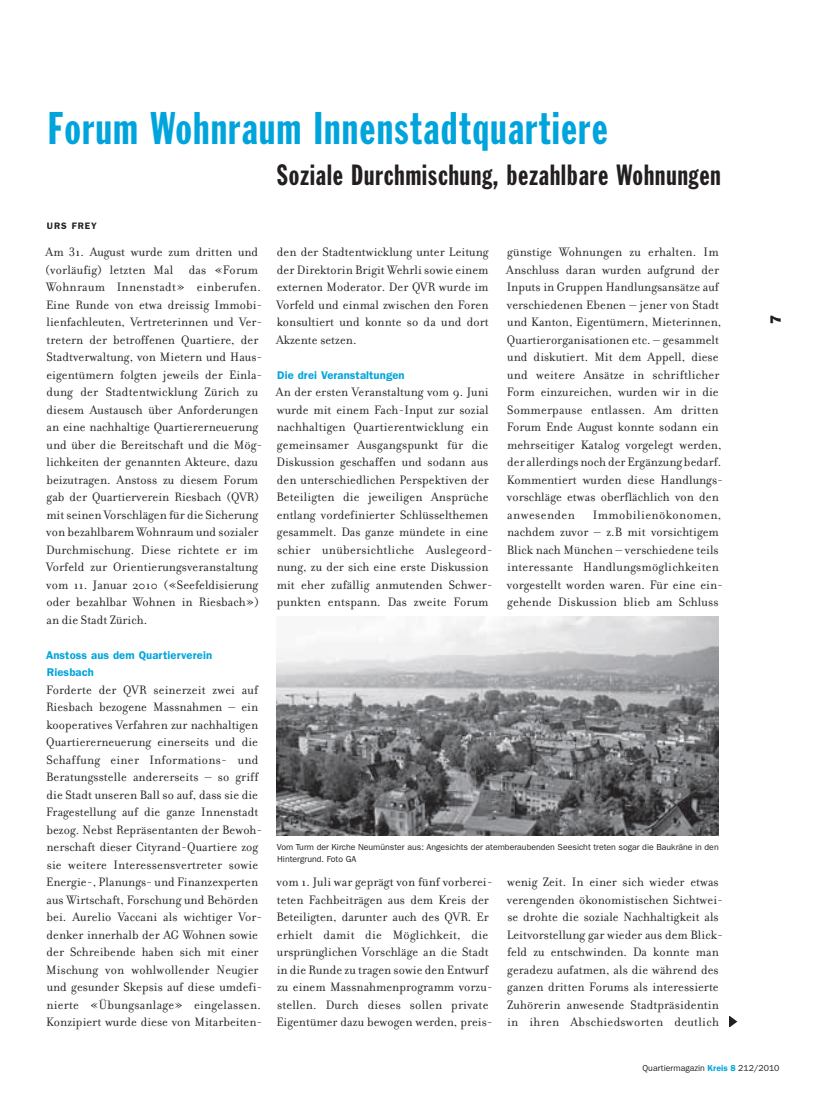
<style>
.page{position:relative;width:815px;height:1106px;background:#fff}
.page>*{position:absolute;margin:0;border:0;box-sizing:border-box;transform-origin:0 0}
.t1{font:45px "Franklin Gothic Extra Cond";letter-spacing:.035em;color:#00a4dc}
.t2{font:28.75px "Franklin Gothic Extra Cond";letter-spacing:.035em;color:#231f20}
.t3{font:800 15px "Franklin Gothic";color:#231f20}
.t4{font:13.12px/17.5px "Filosofia";letter-spacing:.005em;color:#231f20}
.t5{font:600 11.25px/17.5px "Franklin Gothic";letter-spacing:.01em;color:#00a4dc}
.t6{font:600 9.38px "Franklin Gothic";letter-spacing:.1em;color:#231f20}
.t7{font:8.75px/11.2px "ITC Franklin Gothic Std";color:#231f20}
.s1{font-family:"Franklin Gothic";font-weight:600;color:#00a4dc}
</style>
<div class="page">
<svg style="left:729px;top:1016px;width:9px;height:11px"></svg>
<img style="left:276px;top:616px;width:443px;height:219px">
<h1 class="t1" style="left:48px;top:112px;width:561px">Forum Wohnraum Innenstadtquartiere</h1>
<p class="t6" style="left:47px;top:222px;width:51px">URS FREY</p>
<p class="t4" style="left:45px;top:245px;width:219px">Am 31. August wurde zum dritten und (vorläufig) letzten Mal das «Forum Wohnraum Innenstadt» einberufen.<br>Eine Runde von etwa dreissig Immobi&shy;lienfachleuten, Vertreterinnen und Ver&shy;tretern der betroffenen Quartiere, der Stadtverwaltung, von Mietern und Haus&shy;eigentümern folgten jeweils der Einla&shy;dung der Stadtentwicklung Zürich zu diesem Austausch über Anforderungen an eine nachhaltige Quartiererneuerung und über die Bereitschaft und die Mög&shy;lichkeiten der genannten Akteure, dazu beizutragen. Anstoss zu diesem Forum gab der Quartierverein Riesbach (QVR) mit seinen Vorschlägen für die Sicherung von bezahlbarem Wohnraum und sozialer Durchmischung. Diese richtete er im Vorfeld zur Orientierungsveranstaltung vom 11. Januar 2010 («Seefeldisierung oder bezahlbar Wohnen in Riesbach») an die Stadt Zürich.</p>
<p class="t5" style="left:46px;top:647px;width:168px">Anstoss aus dem Quartierverein<br>Riesbach</p>
<p class="t4" style="left:46px;top:682px;width:218px">Forderte der QVR seinerzeit zwei auf Riesbach bezogene Massnahmen – ein kooperatives Verfahren zur nachhaltigen Quartiererneuerung einerseits und die Schaffung einer Informations- und Beratungsstelle andererseits – so griff die Stadt unseren Ball so auf, dass sie die Fragestellung auf die ganze Innenstadt bezog. Nebst Repräsentanten der Bewoh&shy;nerschaft dieser Cityrand-Quartiere zog sie weitere Interessensvertreter sowie Energie-, Planungs- und Finanzexperten aus Wirtschaft, Forschung und Behörden bei. Aurelio Vaccani als wichtiger Vor&shy;denker innerhalb der AG Wohnen sowie der Schreibende haben sich mit einer Mischung von wohlwollender Neugier und gesunder Skepsis auf diese umdefi&shy;nierte «Übungsanlage» eingelassen.<br>Konzipiert wurde diese von Mitarbeiten-</p>
<h2 class="t2" style="left:277px;top:164px;width:445px">Soziale Durchmischung, bezahlbare Wohnungen</h2>
<p class="t4" style="left:276px;top:245px;width:214px;text-align:justify">den der Stadtentwicklung unter Leitung der Direktorin Brigit Wehrli sowie einem externen Moderator. Der QVR wurde im Vorfeld und einmal zwischen den Foren konsultiert und konnte so da und dort Akzente setzen.</p>
<p class="t5" style="left:277px;top:367px;width:129px">Die drei Veranstaltungen</p>
<p class="t4" style="left:276px;top:385px;width:218px">An der ersten Veranstaltung vom 9. Juni wurde mit einem Fach-Input zur sozial nachhaltigen Quartierentwicklung ein gemeinsamer Ausgangspunkt für die Diskussion geschaffen und sodann aus den unterschiedlichen Perspektiven der Beteiligten die jeweiligen Ansprüche entlang vordefinierter Schlüsselthemen gesammelt. Das ganze mündete in eine schier unübersichtliche Auslegeord&shy;nung, zu der sich eine erste Diskussion mit eher zufällig anmutenden Schwer&shy;punkten entspann. Das zweite Forum</p>
<p class="t4" style="left:506px;top:245px;width:218px">günstige Wohnungen zu erhalten. Im Anschluss daran wurden aufgrund der Inputs in Gruppen Handlungsansätze auf verschiedenen Ebenen – jener von Stadt und Kanton, Eigentümern, Mieterinnen, Quartierorganisationen etc. – gesammelt und diskutiert. Mit dem Appell, diese und weitere Ansätze in schriftlicher Form einzureichen, wurden wir in die Sommerpause entlassen. Am dritten Forum Ende August konnte sodann ein mehrseitiger Katalog vorgelegt werden, der allerdings noch der Ergänzung bedarf.<br>Kommentiert wurden diese Handlungs&shy;vorschläge etwas oberflächlich von den anwesenden</p>
<p class="t4" style="left:507px;top:507px;width:218px;text-indent:86px">Immobilienökonomen, nachdem zuvor – z.B mit vorsichtigem Blick nach München – verschiedene teils interessante Handlungsmöglichkeiten vorgestellt worden waren. Für eine ein&shy;gehende Diskussion blieb am Schluss</p>
<p class="t3" style="left:767px;top:324px;width:11px;rotate:-90deg">7</p>
<p class="t7" style="left:277px;top:842px;width:443px">Vom Turm der Kirche Neumünster aus: Angesichts der atemberaubenden Seesicht treten sogar die Baukräne in den<br>Hintergrund. Foto GA</p>
<p class="t4" style="left:276px;top:875px;width:218px">vom 1. Juli war geprägt von fünf vorberei&shy;teten Fachbeiträgen aus dem Kreis der Beteiligten, darunter auch des QVR. Er erhielt damit die Möglichkeit, die ursprünglichen Vorschläge an die Stadt in die Runde zu tragen sowie den Entwurf zu einem Massnahmenprogramm vorzu&shy;stellen. Durch dieses sollen private Eigentümer dazu bewogen werden, preis-</p>
<p class="t4" style="left:507px;top:875px;width:218px">wenig Zeit. In einer sich wieder etwas verengenden ökonomistischen Sichtwei&shy;se drohte die soziale Nachhaltigkeit als Leitvorstellung gar wieder aus dem Blick&shy;feld zu entschwinden. Da konnte man geradezu aufatmen, als die während des ganzen dritten Forums als interessierte Zuhörerin anwesende Stadtpräsidentin in ihren Abschiedsworten deutlich</p>
<p class="t7" style="left:642px;top:1062px;width:139px">Quartiermagazin <span class="s1">Kreis 8</span> 212/2010</p>
</div>
